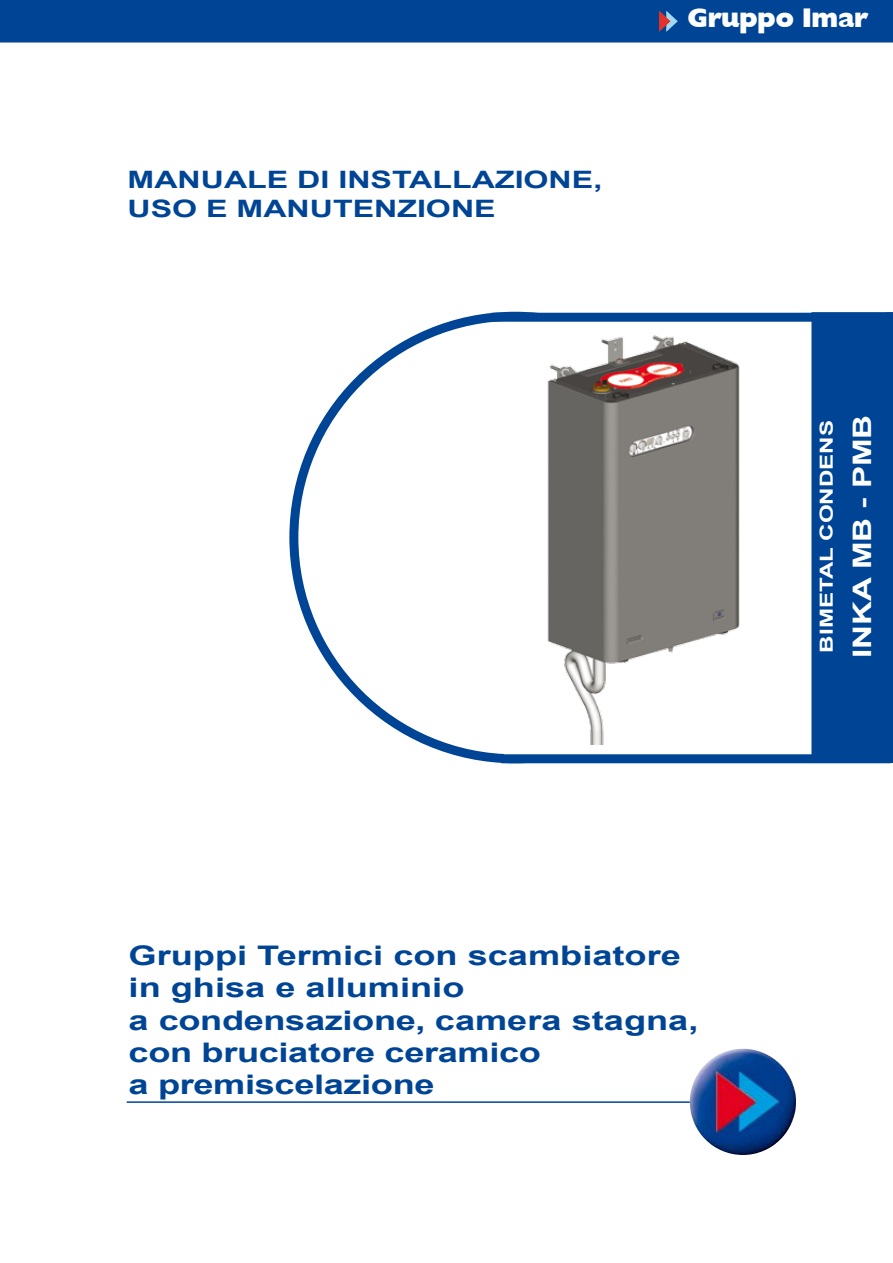
<style>
.page{position:relative;width:893px;height:1263px;background:#fff}
.page>*{position:absolute;margin:0;border:0;box-sizing:border-box;transform-origin:0 0}
.t1{font:700 27px/32.4px "Arial";color:#004595;scale:1.34 1}
.t2{font:27px "Garrison Extra Bold Sans BOLD";letter-spacing:-.03em;color:#fff}
.t3{font:700 25.5px "Arial";color:#fff;scale:1.3 1}
.t4{font:700 24px/28.8px "Arial";color:#004595;scale:1.34 1}
.t5{font:700 18px "Arial";color:#fff;scale:1.34 1}
</style>
<div class="page">
<div style="left:491px;top:313px;width:402px;height:9px;background:#004595"></div>
<div style="left:501px;top:754px;width:390px;height:9px;background:#004595"></div>
<div style="left:811px;top:312px;width:82px;height:451px;background:#004595"></div>
<div style="left:1px;top:1px;width:891px;height:41px;background:#004595"></div>
<div style="left:0;top:0;width:893px;height:43px;border:2px solid #004595"></div>
<svg style="left:659px;top:10px;width:19px;height:22px"></svg>
<hr style="left:127px;top:1101px;width:564px;height:2px;background:#004595">
<img style="left:690px;top:1049px;width:106px;height:106px;border-radius:50%">
<img style="left:547px;top:335px;width:193px;height:409px">
<p class="t4" style="left:128px;top:166px;width:356px">Manuale di installazione, uso e manutenzione</p>
<p class="t2" style="left:687px;top:2px;width:183px">Gruppo Imar</p>
<p class="t5" style="left:815px;top:652px;width:173px;rotate:-90deg">BIMETAL CONDENS</p>
<p class="t3" style="left:845px;top:658px;width:189px;rotate:-90deg">INKA MB - PMB</p>
<p class="t1" style="left:129px;top:940px;width:427px">Gruppi Termici con scambiatore in ghisa e alluminio<br>a condensazione, camera stagna, con bruciatore ceramico<br>a premiscelazione</p>
</div>
